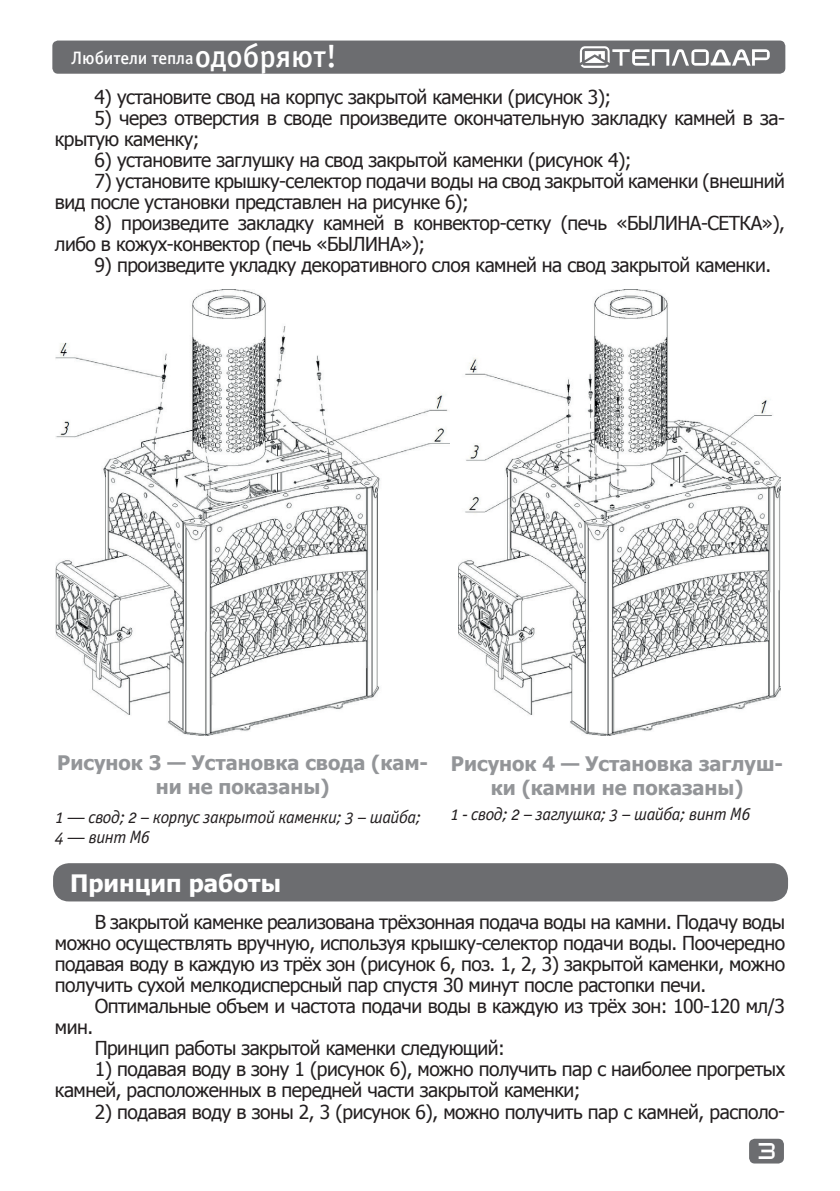
<style>
.page{position:relative;width:840px;height:1191px;background:#fff}
.page>*{position:absolute;margin:0;border:0;box-sizing:border-box;transform-origin:0 0}
.t1{font:700 24px "Tahoma";color:#fff}
.t2{font:700 20px/24px "Tahoma";color:#939598;text-align:center}
.t3{font:19.2px/21px "Tahoma";letter-spacing:-.025em;color:#231f20}
.t4{font:italic 18px/20px "Officina Sans Book OSC";letter-spacing:-.025em;color:#231f20}
.t5{font:18px "Officina Sans Medium C";letter-spacing:-.005em;color:#fff}
.t6{font:16px "teplodar";color:#fff}
.s1{font-size:32px}
</style>
<div class="page">
<div style="left:748px;top:1138px;width:35px;height:25px;background:#6c6d70;border-radius:6px"></div>
<div style="left:52px;top:41px;width:732px;height:33px;background:#6c6d70;border-radius:6px"></div>
<svg style="left:579px;top:46px;width:190px;height:22px"></svg>
<img style="left:55px;top:289px;width:394px;height:446px">
<img style="left:458px;top:289px;width:322px;height:446px">
<div style="left:53px;top:863px;width:734px;height:38px;background:#6c6d70;border-radius:16px"></div>
<p class="t5" style="left:71px;top:48px;width:267px">Любители тепла<span class="s1">одобряют!</span></p>
<p class="t3" style="left:94px;top:86px;width:518px">4) установите свод на корпус закрытой каменки (рисунок 3);</p>
<p class="t3" style="left:55px;top:107px;width:731px;text-indent:40px">5) через отверстия в своде произведите окончательную закладку камней в за&shy;крытую каменку;</p>
<p class="t3" style="left:94px;top:149px;width:538px">6) установите заглушку на свод закрытой каменки (рисунок 4);</p>
<p class="t3" style="left:55px;top:170px;width:731px;text-indent:40px">7) установите крышку-селектор подачи воды на свод закрытой каменки (внешний вид после установки представлен на рисунке 6);</p>
<p class="t3" style="left:55px;top:212px;width:731px;text-indent:40px">8) произведите закладку камней в конвектор-сетку (печь «БЫЛИНА-СЕТКА»), либо в кожух-конвектор (печь «БЫЛИНА»);</p>
<p class="t3" style="left:94px;top:254px;width:677px">9) произведите укладку декоративного слоя камней на свод закрытой каменки.</p>
<p class="t2" style="left:57px;top:749px;width:372px">Рисунок 3 — Установка свода (кам&shy;ни не показаны)</p>
<p class="t4" style="left:55px;top:807px;width:367px">1 — свод; 2 – корпус закрытой каменки; 3 – шайба;<br>4 — винт М6</p>
<p class="t2" style="left:450px;top:751px;width:333px">Рисунок 4 — Установка заглуш&shy;ки (камни не показаны)</p>
<p class="t4" style="left:450px;top:804px;width:301px">1 - свод; 2 – заглушка; 3 – шайба; винт М6</p>
<p class="t1" style="left:70px;top:866px;width:212px">Принцип работы</p>
<p class="t3" style="left:55px;top:911px;width:731px;text-align:justify;text-indent:40px">В закрытой каменке реализована трёхзонная подача воды на камни. Подачу воды можно осуществлять вручную, используя крышку-селектор подачи воды. Поочередно подавая воду в каждую из трёх зон (рисунок 6, поз. 1, 2, 3) закрытой каменки, можно получить сухой мелкодисперсный пар спустя 30 минут после растопки печи.</p>
<p class="t3" style="left:95px;top:995px;width:691px">Оптимальные объем и частота подачи воды в каждую из трёх зон: 100-120 мл/3</p>
<p class="t3" style="left:55px;top:1016px;width:40px">мин.</p>
<p class="t3" style="left:95px;top:1037px;width:411px">Принцип работы закрытой каменки следующий:</p>
<p class="t3" style="left:55px;top:1058px;width:731px;text-indent:40px">1) подавая воду в зону 1 (рисунок 6), можно получить пар с наиболее прогретых камней, расположенных в передней части закрытой каменки;</p>
<p class="t3" style="left:95px;top:1100px;width:691px">2) подавая воду в зоны 2, 3 (рисунок 6), можно получить пар с камней, располо-</p>
<p class="t6" style="left:758px;top:1143px;width:18px">3</p>
</div>
